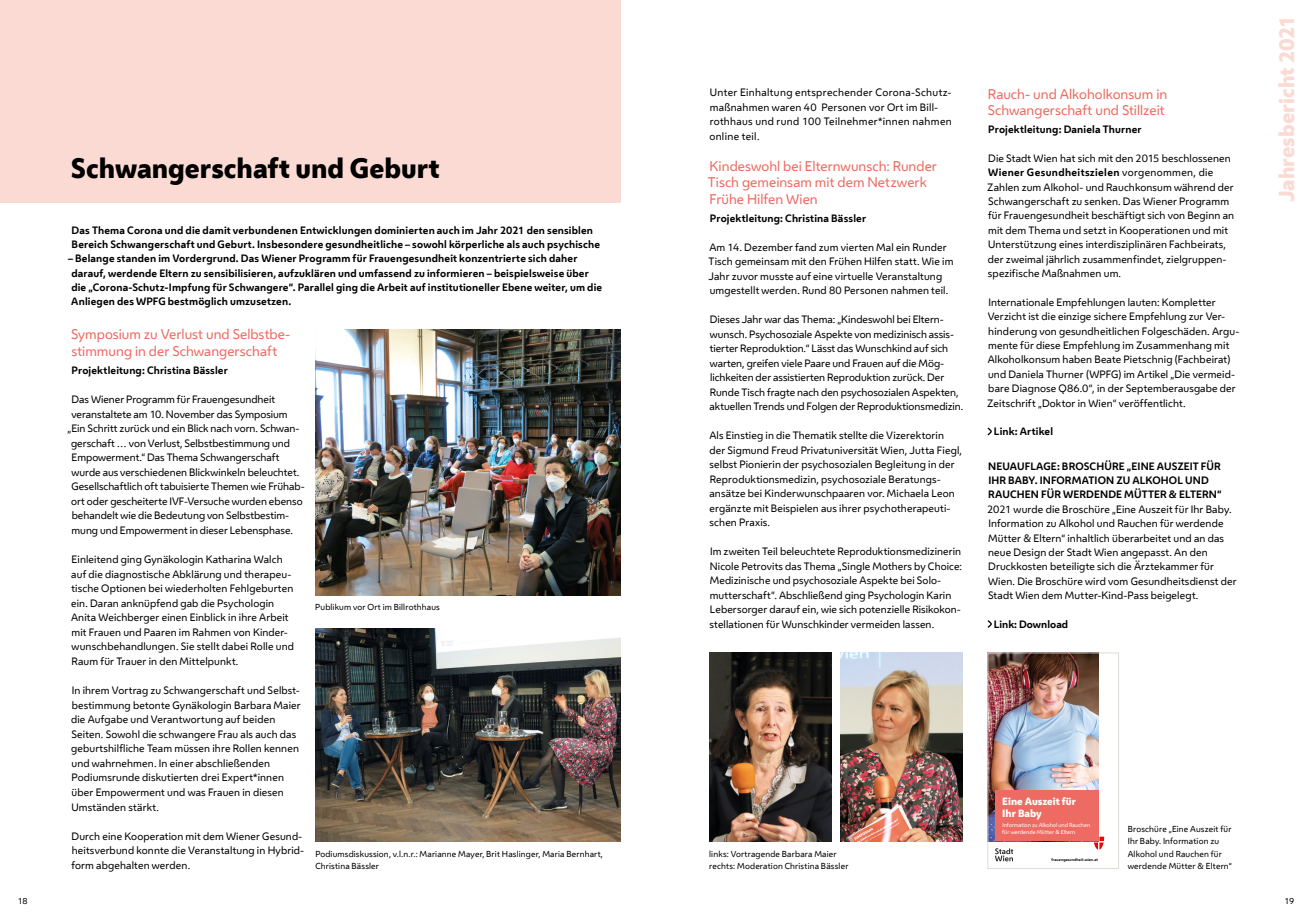
<style>
.page{position:relative;width:1312px;height:922px;background:#fff}
.page>*{position:absolute;margin:0;border:0;box-sizing:border-box;transform-origin:0 0}
.Überschrift_2{font:800 26.25px "Wiener Melange Office";color:#000}
.t1{font:800 20px "Wiener Melange Office";color:#fbdad3}
.Überschrift_3{font:13.12px/16.4px "Wiener Melange Office";color:#ed6b62}
.Fließtext{font:10px/14.5px "Wiener Melange Office";letter-spacing:.01em;color:#000}
.Fließtext_bold{font:700 10px/14.4px "Wiener Melange Office";letter-spacing:.015em;color:#000}
.Fließtext-2{font:10px/14.5px "Wiener Melange Office";letter-spacing:.03em;color:#000}
.Überschrift_4{font:700 10px/14.4px "Wiener Melange Office";letter-spacing:.01em;color:#000}
.Credit{font:700 10px "Wiener Melange Office";letter-spacing:.015em;color:#000}
.t2{font:800 9.75px/11.8px "Wiener Melange Office";color:#fff}
.t3{font:8.12px/12.2px "Wiener Melange Office";letter-spacing:.02em;color:#000}
.t4{font:5.38px/6.9px "Wiener Melange Office";letter-spacing:-.01em;color:#fff}
.t5{font:700 3.62px "Wiener Melange Office";letter-spacing:.015em;color:#000}
.s1{font-weight:700}
.s2{font-family:"Wiener Melange Office Regular 2"}
</style>
<div class="page">
<div style="left:0;top:0;width:620px;height:202px;background:#fbdad3"></div>
<svg style="left:987px;top:427px;width:4px;height:8px"></svg>
<svg style="left:987px;top:620px;width:4px;height:7px"></svg>
<img style="left:989px;top:654px;width:108px;height:186px">
<div style="left:994px;top:790px;width:103px;height:50px;background:#ed6b62"></div>
<svg style="left:1093px;top:836px;width:10px;height:13px"></svg>
<svg style="left:995px;top:848px;width:18px;height:13px"></svg>
<div style="left:987px;top:652px;width:131px;height:216px;border:1px solid #dfdad5"></div>
<img style="left:315px;top:329px;width:305px;height:266px">
<img style="left:315px;top:628px;width:305px;height:213px">
<img style="left:709px;top:652px;width:122px;height:189px">
<img style="left:840px;top:652px;width:122px;height:189px">
<h2 class="Überschrift_2" style="left:71px;top:150px;width:370px">Schwangerschaft und Geburt</h2>
<p class="Fließtext_bold" style="left:72px;top:222px;width:530px">Das Thema Corona und die damit verbundenen Entwicklungen dominierten auch im Jahr 2021 den sensiblen<br>Bereich Schwangerschaft und Geburt. Insbesondere gesundheitliche – sowohl körperliche als auch psychische</p>
<p class="Fließtext_bold" style="left:71px;top:251px;width:532px;text-indent:-3px">– Belange standen im Vordergrund. Das Wiener Programm für Frauengesundheit konzentrierte sich daher darauf, werdende Eltern zu sensibilisieren, aufzuklären und umfassend zu informieren – beispielsweise über die „Corona-Schutz-Impfung für Schwangere“. Parallel ging die Arbeit auf institutioneller Ebene weiter, um die Anliegen des WPFG bestmöglich umzusetzen.</p>
<h3 class="Überschrift_3" style="left:71px;top:325px;width:221px">Symposium zu Verlust und Selbstbe&shy;stimmung in der Schwangerschaft</h3>
<p class="Credit" style="left:72px;top:362px;width:158px">Projektleitung: Christina Bässler</p>
<p class="Fließtext" style="left:72px;top:391px;width:205px">Das Wiener Programm für Frauengesundheit</p>
<p class="Fließtext" style="left:71px;top:406px;width:218px">veranstaltete am 10. November das Symposium</p>
<p class="Fließtext" style="left:67px;top:420px;width:233px">„Ein Schritt zurück und ein Blick nach vorn. Schwan-</p>
<p class="Fließtext" style="left:71px;top:435px;width:220px">gerschaft … von Verlust, Selbstbestimmung und</p>
<p class="Fließtext" style="left:72px;top:449px;width:209px">Empowerment.“ Das Thema Schwangerschaft</p>
<p class="Fließtext" style="left:72px;top:464px;width:229px">wurde aus verschiedenen Blickwinkeln beleuchtet.</p>
<p class="Fließtext" style="left:71px;top:479px;width:235px">Gesellschaftlich oft tabuisierte Themen wie Frühab-</p>
<p class="Fließtext" style="left:71px;top:493px;width:233px">ort oder gescheiterte IVF-Versuche wurden ebenso</p>
<p class="Fließtext" style="left:72px;top:508px;width:219px">behandelt wie die Bedeutung von Selbstbestim-</p>
<p class="Fließtext" style="left:71px;top:522px;width:223px">mung und Empowerment in dieser Lebensphase.</p>
<p class="Fließtext" style="left:71px;top:551px;width:224px">Einleitend ging Gynäkologin Katharina Walch auf die diagnostische Abklärung und therapeu&shy;tische Optionen bei wiederholten Fehlgeburten ein. Daran anknüpfend gab die Psychologin Anita Weichberger einen Einblick in ihre Arbeit mit Frauen und Paaren im Rahmen von Kinder&shy;wunschbehandlungen. Sie stellt dabei Rolle und Raum für Trauer in den Mittelpunkt.</p>
<p class="Fließtext" style="left:71px;top:682px;width:231px">In ihrem Vortrag zu Schwangerschaft und Selbst&shy;bestimmung betonte Gynäkologin Barbara Maier die Aufgabe und Verantwortung auf beiden Seiten. Sowohl die schwangere Frau als auch das geburtshilfliche Team müssen ihre Rollen kennen und wahrnehmen. In einer abschließenden Podiumsrunde diskutierten drei Expert*innen über Empowerment und was Frauen in diesen Umständen stärkt.</p>
<p class="Fließtext" style="left:71px;top:828px;width:234px">Durch eine Kooperation mit dem Wiener Gesund&shy;heitsverbund konnte die Veranstaltung in Hybrid&shy;form abgehalten werden.</p>
<p class="t3" style="left:315px;top:600px;width:126px">Publikum vor Ort im Billrothhaus</p>
<p class="t3" style="left:315px;top:846px;width:289px">Podiumsdiskussion, v.l.n.r.: Marianne Mayer, Brit Haslinger, Maria Bernhart,<br>Christina Bässler</p>
<p class="Fließtext-2" style="left:709px;top:85px;width:244px">Unter Einhaltung entsprechender Corona-Schutz&shy;maßnahmen waren 40 Personen vor Ort im Bill&shy;rothhaus und rund 100 Teilnehmer*innen nahmen online teil.</p>
<h3 class="Überschrift_3" style="left:707px;top:157px;width:230px">Kindeswohl bei Elternwunsch: Runder<br>Tisch gemeinsam mit dem Netzwerk<br>Frühe Hilfen Wien</h3>
<p class="Credit" style="left:709px;top:209px;width:158px">Projektleitung: Christina Bässler</p>
<p class="Fließtext" style="left:708px;top:239px;width:246px">Am 14. Dezember fand zum vierten Mal ein Runder Tisch gemeinsam mit den Frühen Hilfen statt. Wie im Jahr zuvor musste auf eine virtuelle Veranstaltung umgestellt werden. Rund 80 Personen nahmen teil.</p>
<p class="Fließtext" style="left:709px;top:312px;width:255px">Dieses Jahr war das Thema: „Kindeswohl bei Eltern&shy;wunsch. Psychosoziale Aspekte von medizinisch assis&shy;tierter Reproduktion.“ Lässt das Wunschkind auf sich warten, greifen viele Paare und Frauen auf die Mög&shy;lichkeiten der assistierten Reproduktion zurück. Der Runde Tisch fragte nach den psychosozialen Aspekten, aktuellen Trends und Folgen der Reproduktionsmedizin.</p>
<p class="Fließtext" style="left:709px;top:428px;width:254px">Als Einstieg in die Thematik stellte die Vizerektorin der Sigmund Freud Privatuniversität Wien, Jutta Fiegl, selbst Pionierin der psychosozialen Begleitung in der Reproduktionsmedizin, psychosoziale Beratungs&shy;ansätze bei Kinderwunschpaaren vor. Michaela Leon ergänzte mit Beispielen aus ihrer psychotherapeuti&shy;schen Praxis.</p>
<p class="Fließtext" style="left:709px;top:544px;width:254px">Im zweiten Teil beleuchtete Reproduktionsmedizinerin Nicole Petrovits das Thema „Single Mothers by Choice:<br>Medizinische und psychosoziale Aspekte bei Solo&shy;mutterschaft“. Abschließend ging Psychologin Karin Lebersorger darauf ein, wie sich potenzielle Risikokon&shy;stellationen für Wunschkinder vermeiden lassen.</p>
<h3 class="Überschrift_3" style="left:987px;top:85px;width:181px">Rauch- und Alkoholkonsum in<br>Schwangerschaft und Stillzeit</h3>
<p class="Credit" style="left:988px;top:121px;width:155px">Projektleitung: Daniela Thurner</p>
<p class="Fließtext" style="left:986px;top:150px;width:248px">Die Stadt Wien hat sich mit den 2015 beschlossenen <span class="s1">Wiener Gesundheitszielen</span> vorgenommen, die Zahlen zum Alkohol- und Rauchkonsum während der Schwangerschaft zu senken. Das Wiener Programm für Frauengesundheit beschäftigt sich von Beginn an mit dem Thema und setzt in Kooperationen und mit Unterstützung eines interdisziplinären Fachbeirats, der zweimal jährlich zusammenfindet, zielgruppen&shy;spezifische Maßnahmen um.</p>
<p class="Fließtext" style="left:986px;top:294px;width:254px">Internationale Empfehlungen lauten: Kompletter Verzicht ist die einzige sichere Empfehlung zur Ver&shy;hinderung von gesundheitlichen Folgeschäden. Argu&shy;mente für diese Empfehlung im Zusammenhang mit Alkoholkonsum haben Beate Pietschnig (Fachbeirat) und Daniela Thurner (WPFG) im Artikel „Die vermeid&shy;bare Diagnose Q86.0“, in der Septemberausgabe der Zeitschrift „Doktor in Wien“ veröffentlicht.</p>
<p class="Fließtext_bold" style="left:993px;top:423px;width:61px">Link: Artikel</p>
<h4 class="Überschrift_4" style="left:988px;top:458px;width:235px">NEUAUFLAGE: BROSCHÜRE „EINE AUSZEIT FÜR<br>IHR BABY. INFORMATION ZU ALKOHOL UND<br>RAUCHEN FÜR WERDENDE MÜTTER &amp; ELTERN“</h4>
<p class="Fließtext" style="left:986px;top:501px;width:251px">2021 wurde die Broschüre „Eine Auszeit für Ihr Baby.<br>Information zu Alkohol und Rauchen für werdende Mütter &amp; Eltern“ inhaltlich überarbeitet und an das neue Design der Stadt Wien angepasst. An den <span class="s2">Druckkosten beteiligte sich die Ärztekammer für </span>Wien. Die Broschüre wird vom Gesundheitsdienst der Stadt Wien dem Mutter-Kind-Pass beigelegt.</p>
<p class="Fließtext_bold" style="left:993px;top:616px;width:76px">Link: Download</p>
<h2 class="t1" style="left:1272px;top:202px;width:188px;rotate:-90deg">Jahresbericht 2021</h2>
<p class="t3" style="left:709px;top:846px;width:141px">links: Vortragende Barbara Maier rechts: Moderation Christina Bässler</p>
<p class="t2" style="left:1002px;top:795px;width:75px">Eine Auszeit für<br>Ihr Baby</p>
<p class="t4" style="left:1002px;top:821px;width:89px">Information zu Alkohol und Rauchen für werdende Mütter &amp; Eltern</p>
<p class="t5" style="left:1051px;top:856px;width:48px">frauengesundheit.wien.at</p>
<p class="t3" style="left:1127px;top:822px;width:106px">Broschüre „Eine Auszeit für<br>Ihr Baby. Information zu<br>Alkohol und Rauchen für werdende Mütter &amp; Eltern“</p>
<p class="t3" style="left:18px;top:894px;width:11px">18</p>
<p class="t3" style="left:1284px;top:894px;width:11px">19</p>
</div>
